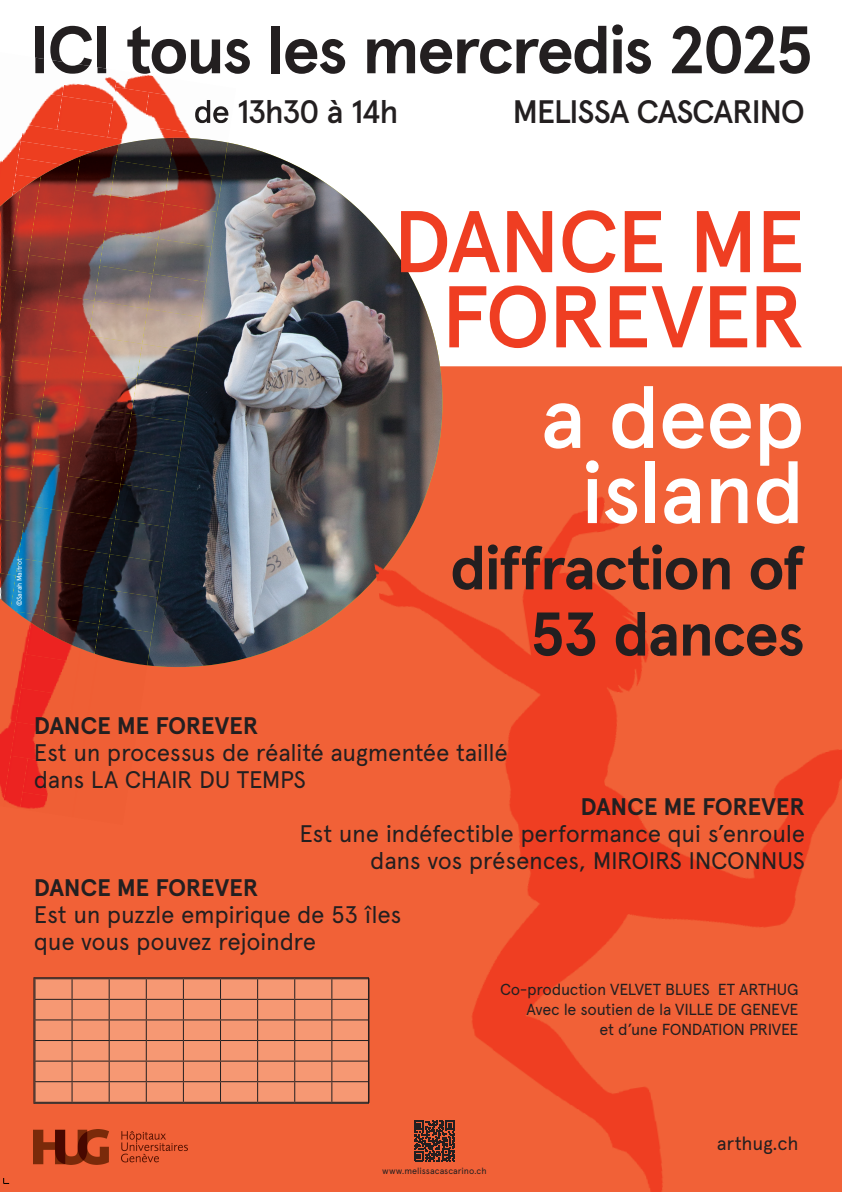
<style>
.page{position:relative;width:842px;height:1192px;background:#fff}
.page>*{position:absolute;margin:0;border:0;box-sizing:border-box;transform-origin:0 0}
.t1{font:500 87.3px/75.2px "Apercu";letter-spacing:-.025em;color:#ef3e22;text-align:center}
.t2{font:500 87.3px/75.2px "Apercu";letter-spacing:-.02em;color:#fff;text-align:center}
.t3{font:700 67px "Apercu";letter-spacing:-.045em;color:#231f20}
.t4{font:700 61.55px/66.2px "Apercu";letter-spacing:-.03em;color:#231f20;text-align:right}
.t5{font:500 32.5px "Apercu";letter-spacing:-.05em;color:#231f20}
.t6{font:24px/27px "Apercu";letter-spacing:-.015em;color:#231f20}
.t7{font:700 24px "Apercu";letter-spacing:-.015em;color:#231f20}
.t8{font:19.05px "Apercu";letter-spacing:-.015em;color:#231f20}
.t9{font:16px/20px "Apercu";letter-spacing:-.02em;color:#231f20;text-align:right}
.t10{font:9px "Apercu";letter-spacing:-.005em;color:#231f20}
.t11{font:7px "Apercu";letter-spacing:-.015em;color:#fff}
</style>
<div class="page">
<div style="left:0;top:366px;width:842px;height:826px;background:#f16137"></div>
<img style="left:195px;top:143px;width:247px;height:235px">
<img style="left:147px;top:378px;width:295px;height:289px">
<img style="left:368px;top:457px;width:474px;height:735px">
<img style="left:34px;top:1130px;width:153px;height:35px">
<svg style="left:35px;top:979px;width:332px;height:123px;background:#ea916e"></svg>
<hr style="left:34px;top:999px;width:38px;height:1px;background:#231f20">
<hr style="left:72px;top:999px;width:37px;height:1px;background:#231f20">
<hr style="left:109px;top:999px;width:37px;height:1px;background:#231f20">
<hr style="left:146px;top:999px;width:37px;height:1px;background:#231f20">
<hr style="left:183px;top:999px;width:37px;height:1px;background:#231f20">
<hr style="left:220px;top:999px;width:38px;height:1px;background:#231f20">
<hr style="left:258px;top:999px;width:37px;height:1px;background:#231f20">
<hr style="left:295px;top:999px;width:37px;height:1px;background:#231f20">
<hr style="left:332px;top:999px;width:37px;height:1px;background:#231f20">
<hr style="left:34px;top:1019px;width:38px;height:1px;background:#231f20">
<hr style="left:72px;top:1019px;width:37px;height:1px;background:#231f20">
<hr style="left:109px;top:1019px;width:37px;height:1px;background:#231f20">
<hr style="left:146px;top:1019px;width:37px;height:1px;background:#231f20">
<hr style="left:183px;top:1019px;width:37px;height:1px;background:#231f20">
<hr style="left:220px;top:1019px;width:38px;height:1px;background:#231f20">
<hr style="left:258px;top:1019px;width:37px;height:1px;background:#231f20">
<hr style="left:295px;top:1019px;width:37px;height:1px;background:#231f20">
<hr style="left:332px;top:1019px;width:37px;height:1px;background:#231f20">
<hr style="left:34px;top:1040px;width:38px;height:1px;background:#231f20">
<hr style="left:72px;top:1040px;width:37px;height:1px;background:#231f20">
<hr style="left:109px;top:1040px;width:37px;height:1px;background:#231f20">
<hr style="left:146px;top:1040px;width:37px;height:1px;background:#231f20">
<hr style="left:183px;top:1040px;width:37px;height:1px;background:#231f20">
<hr style="left:220px;top:1040px;width:38px;height:1px;background:#231f20">
<hr style="left:258px;top:1040px;width:37px;height:1px;background:#231f20">
<hr style="left:295px;top:1040px;width:37px;height:1px;background:#231f20">
<hr style="left:332px;top:1040px;width:37px;height:1px;background:#231f20">
<hr style="left:34px;top:1061px;width:38px;height:1px;background:#231f20">
<hr style="left:72px;top:1061px;width:37px;height:1px;background:#231f20">
<hr style="left:109px;top:1061px;width:37px;height:1px;background:#231f20">
<hr style="left:146px;top:1061px;width:37px;height:1px;background:#231f20">
<hr style="left:183px;top:1061px;width:37px;height:1px;background:#231f20">
<hr style="left:220px;top:1061px;width:38px;height:1px;background:#231f20">
<hr style="left:258px;top:1061px;width:37px;height:1px;background:#231f20">
<hr style="left:295px;top:1061px;width:37px;height:1px;background:#231f20">
<hr style="left:332px;top:1061px;width:37px;height:1px;background:#231f20">
<hr style="left:34px;top:1081px;width:38px;height:1px;background:#231f20">
<hr style="left:72px;top:1081px;width:37px;height:1px;background:#231f20">
<svg style="left:72px;top:979px;width:1px;height:123px"></svg>
<hr style="left:109px;top:1081px;width:37px;height:1px;background:#231f20">
<svg style="left:109px;top:979px;width:1px;height:123px"></svg>
<hr style="left:146px;top:1081px;width:37px;height:1px;background:#231f20">
<svg style="left:146px;top:979px;width:1px;height:123px"></svg>
<hr style="left:183px;top:1081px;width:37px;height:1px;background:#231f20">
<svg style="left:183px;top:979px;width:1px;height:123px"></svg>
<hr style="left:220px;top:1081px;width:38px;height:1px;background:#231f20">
<svg style="left:220px;top:979px;width:1px;height:123px"></svg>
<hr style="left:258px;top:1081px;width:37px;height:1px;background:#231f20">
<svg style="left:257px;top:979px;width:1px;height:123px"></svg>
<hr style="left:295px;top:1081px;width:37px;height:1px;background:#231f20">
<svg style="left:294px;top:979px;width:1px;height:123px"></svg>
<hr style="left:332px;top:1081px;width:37px;height:1px;background:#231f20">
<svg style="left:331px;top:979px;width:1px;height:123px"></svg>
<div style="left:33px;top:977px;width:336px;height:127px;border:1px solid #231f20"></div>
<img style="left:117px;top:74px;width:48px;height:18px">
<img style="left:66px;top:77px;width:51px;height:19px">
<img style="left:35px;top:57px;width:31px;height:39px">
<img style="left:149px;top:92px;width:35px;height:34px">
<img style="left:108px;top:87px;width:41px;height:37px">
<img style="left:62px;top:96px;width:51px;height:28px">
<img style="left:29px;top:88px;width:33px;height:36px">
<img style="left:157px;top:126px;width:34px;height:12px">
<img style="left:23px;top:124px;width:105px;height:21px">
<img style="left:0;top:133px;width:23px;height:56px">
<img style="left:18px;top:141px;width:74px;height:17px">
<img style="left:16px;top:158px;width:21px;height:17px">
<img style="left:13px;top:175px;width:24px;height:1px">
<img style="left:24px;top:638px;width:2px;height:12px">
<img style="left:26px;top:631px;width:18px;height:23px">
<img style="left:26px;top:654px;width:43px;height:34px">
<img style="left:13px;top:650px;width:13px;height:52px">
<img style="left:16px;top:688px;width:39px;height:34px">
<img style="left:10px;top:702px;width:9px;height:20px">
<img style="left:16px;top:722px;width:24px;height:36px">
<img style="left:0;top:719px;width:16px;height:78px">
<img style="left:28px;top:758px;width:20px;height:34px">
<img style="left:3px;top:756px;width:25px;height:52px">
<img style="left:20px;top:792px;width:28px;height:17px">
<img style="left:174px;top:138px;width:54px;height:39px">
<img style="left:116px;top:138px;width:58px;height:31px">
<img style="left:75px;top:145px;width:43px;height:45px">
<img style="left:169px;top:169px;width:53px;height:43px">
<img style="left:110px;top:161px;width:59px;height:43px">
<img style="left:37px;top:156px;width:43px;height:46px">
<img style="left:8px;top:176px;width:33px;height:79px">
<img style="left:164px;top:204px;width:53px;height:43px">
<img style="left:111px;top:196px;width:53px;height:43px">
<img style="left:67px;top:190px;width:44px;height:53px">
<img style="left:0;top:189px;width:21px;height:80px">
<img style="left:29px;top:202px;width:43px;height:53px">
<img style="left:158px;top:239px;width:54px;height:43px">
<img style="left:100px;top:231px;width:58px;height:43px">
<img style="left:59px;top:243px;width:44px;height:52px">
<img style="left:153px;top:274px;width:53px;height:43px">
<img style="left:94px;top:266px;width:59px;height:43px">
<img style="left:21px;top:255px;width:43px;height:52px">
<img style="left:0;top:269px;width:26px;height:107px">
<img style="left:148px;top:309px;width:53px;height:43px">
<img style="left:94px;top:301px;width:54px;height:43px">
<img style="left:51px;top:295px;width:43px;height:53px">
<img style="left:0;top:286px;width:6px;height:38px">
<img style="left:13px;top:307px;width:43px;height:53px">
<img style="left:142px;top:344px;width:53px;height:43px">
<img style="left:84px;top:336px;width:58px;height:43px">
<img style="left:43px;top:348px;width:43px;height:52px">
<img style="left:137px;top:379px;width:53px;height:43px">
<img style="left:78px;top:371px;width:59px;height:43px">
<img style="left:4px;top:360px;width:44px;height:52px">
<img style="left:0;top:376px;width:10px;height:36px">
<img style="left:131px;top:414px;width:54px;height:43px">
<img style="left:78px;top:406px;width:53px;height:43px">
<img style="left:35px;top:400px;width:43px;height:53px">
<img style="left:0;top:412px;width:40px;height:53px">
<img style="left:126px;top:449px;width:53px;height:43px">
<img style="left:67px;top:441px;width:59px;height:43px">
<img style="left:27px;top:453px;width:43px;height:52px">
<img style="left:121px;top:484px;width:53px;height:43px">
<img style="left:62px;top:476px;width:59px;height:43px">
<img style="left:0;top:465px;width:32px;height:54px">
<img style="left:115px;top:519px;width:53px;height:43px">
<img style="left:62px;top:511px;width:53px;height:43px">
<img style="left:18px;top:505px;width:44px;height:53px">
<img style="left:0;top:519px;width:24px;height:54px">
<img style="left:110px;top:554px;width:53px;height:43px">
<img style="left:51px;top:546px;width:59px;height:43px">
<img style="left:11px;top:558px;width:43px;height:53px">
<img style="left:104px;top:589px;width:54px;height:43px">
<img style="left:46px;top:581px;width:58px;height:43px">
<img style="left:0;top:573px;width:16px;height:35px">
<img style="left:95px;top:624px;width:57px;height:41px">
<img style="left:44px;top:616px;width:55px;height:38px">
<img style="left:15px;top:611px;width:31px;height:20px">
<img style="left:35px;top:58px;width:72px;height:16px">
<img style="left:195px;top:100px;width:34px;height:23px">
<svg style="left:414px;top:1120px;width:41px;height:41px"></svg>
<h2 class="t3" style="left:29px;top:9px;width:786px">ICI tous les mercredis 2025</h2>
<h3 class="t5" style="left:193px;top:92px;width:207px">de 13h30 à 14h</h3>
<h3 class="t5" style="left:513px;top:92px;width:294px">MELISSA CASCARINO</h3>
<p class="t11" style="left:15px;top:606px;width:50px;rotate:-90deg">©Sarah Maitrot</p>
<h1 class="t1" style="left:393px;top:204px;width:414px">DANCE ME<br>FOREVER</h1>
<h1 class="t2" style="left:541px;top:380px;width:266px">a deep island</h1>
<h3 class="t4" style="left:450px;top:535px;width:357px">diffraction of<br>53 dances</h3>
<p class="t7" style="left:34px;top:711px;width:226px">DANCE ME FOREVER</p>
<p class="t6" style="left:34px;top:739px;width:475px">Est un processus de réalité augmentée taillé dans LA CHAIR DU TEMPS</p>
<p class="t7" style="left:581px;top:792px;width:226px">DANCE ME FOREVER</p>
<p class="t6" style="left:299px;top:820px;width:507px;text-align:right">Est une indéfectible performance qui s’enroule dans vos présences, MIROIRS INCONNUS</p>
<p class="t7" style="left:34px;top:873px;width:226px">DANCE ME FOREVER</p>
<p class="t6" style="left:34px;top:901px;width:369px">Est un puzzle empirique de 53 îles que vous pouvez rejoindre</p>
<p class="t9" style="left:500px;top:979px;width:300px">Co-production VELVET BLUES ET ARTHUG<br>Avec le soutien de la VILLE DE GENEVE<br>et d’une FONDATION PRIVEE</p>
<p class="t10" style="left:382px;top:1166px;width:106px">www.melissacascarino.ch</p>
<p class="t8" style="left:717px;top:1132px;width:83px">arthug.ch</p>
</div>
